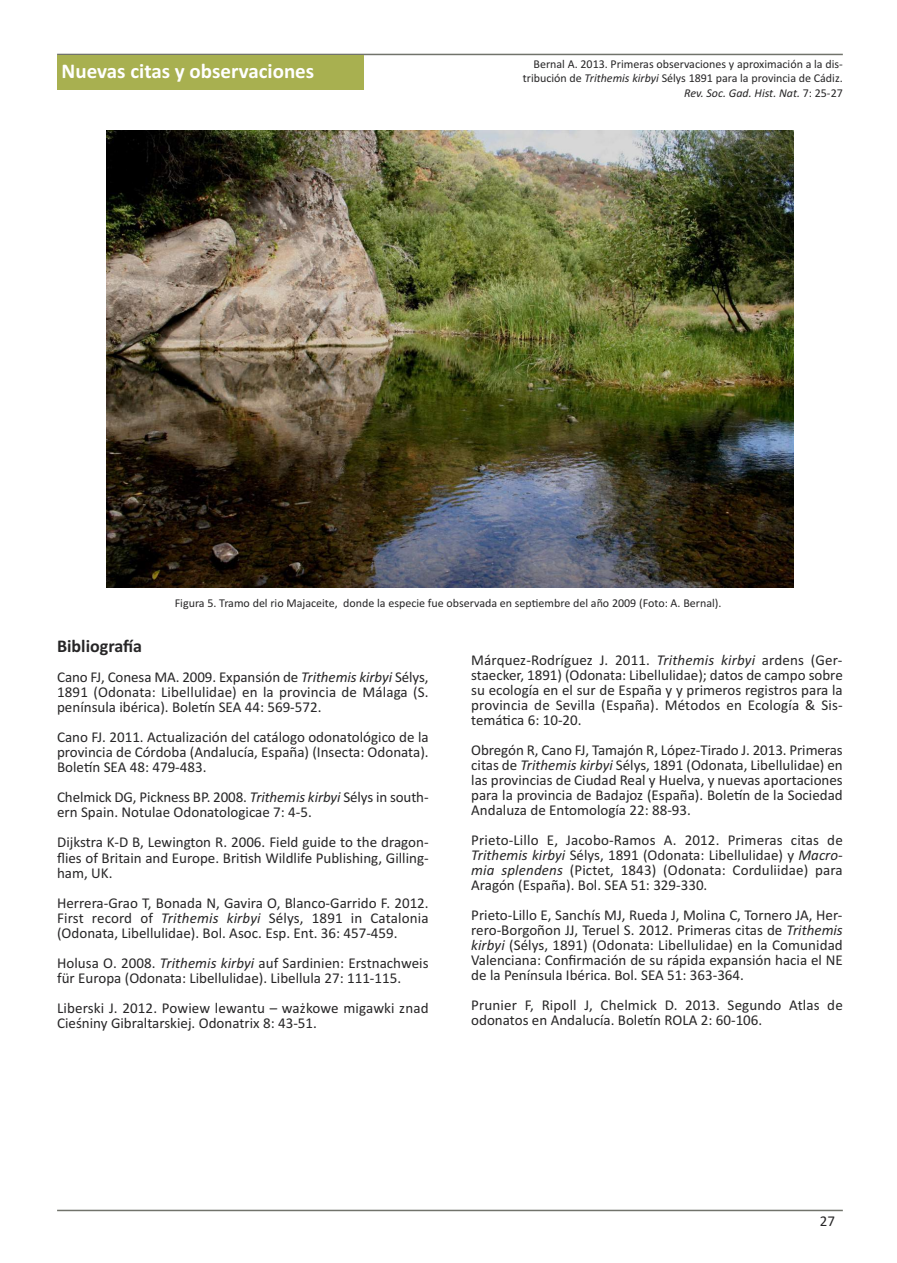
<style>
.page{position:relative;width:897px;height:1263px;background:#fff}
.page>*{position:absolute;margin:0;border:0;box-sizing:border-box;transform-origin:0 0}
.t1{font:700 21px "Calibri";color:#fff}
.t2{font:700 18px "Calibri";color:#272627}
.t3{font:15px/15px "Calibri";color:#272627;text-align:justify}
.t4{font:12px/14.4px "Calibri";color:#272627;text-align:right}
.s1{font-style:italic}
</style>
<div class="page">
<hr style="left:57px;top:54px;width:785px;height:1px;background:#71736b">
<div style="left:57px;top:56px;width:306px;height:34px;background:#a8b050"></div>
<hr style="left:57px;top:1209px;width:785px;height:2px;background:#71736b">
<img style="left:107px;top:130px;width:685px;height:458px">
<h1 class="t1" style="left:62px;top:59px;width:254px">Nuevas citas y observaciones</h1>
<p class="t4" style="left:522px;top:57px;width:321px">Bernal A. 2013. Primeras observaciones y aproximación a la dis&shy;tribución de <span class="s1">Trithemis kirbyi</span> Sélys 1891 para la provincia de Cádiz.<br><span class="s1">Rev. Soc. Gad. Hist. Nat.</span> 7: 25-27</p>
<p class="t4" style="left:175px;top:595px;width:548px">Figura 5. Tramo del rio Majaceite, donde la especie fue observada en septiembre del año 2009 (Foto: A. Bernal).</p>
<p class="t2" style="left:57px;top:635px;width:86px">Bibliografía</p>
<p class="t3" style="left:57px;top:669px;width:373px">Cano FJ, Conesa MA. 2009. Expansión de <span class="s1">Trithemis kirbyi</span> Sélys, 1891 (Odonata: Libellulidae) en la provincia de Málaga (S. península ibérica). Boletín SEA 44: 569-572.</p>
<p class="t3" style="left:57px;top:729px;width:373px">Cano FJ. 2011. Actualización del catálogo odonatológico de la provincia de Córdoba (Andalucía, España) (Insecta: Odonata).<br>Boletín SEA 48: 479-483.</p>
<p class="t3" style="left:57px;top:789px;width:373px">Chelmick DG, Pickness BP. 2008. <span class="s1">Trithemis kirbyi</span> Sélys in south&shy;ern Spain. Notulae Odonatologicae 7: 4-5.</p>
<p class="t3" style="left:57px;top:834px;width:373px">Dijkstra K-D B, Lewington R. 2006. Field guide to the dragon&shy;flies of Britain and Europe. British Wildlife Publishing, Gilling&shy;ham, UK.</p>
<p class="t3" style="left:57px;top:894px;width:373px">Herrera-Grao T, Bonada N, Gavira O, Blanco-Garrido F. 2012.<br>First record of <span class="s1">Trithemis kirbyi</span> Sélys, 1891 in Catalonia (Odonata, Libellulidae). Bol. Asoc. Esp. Ent. 36: 457-459.</p>
<p class="t3" style="left:57px;top:954px;width:373px">Holusa O. 2008. <span class="s1">Trithemis kirbyi</span> auf Sardinien: Erstnachweis für Europa (Odonata: Libellulidae). Libellula 27: 111-115.</p>
<p class="t3" style="left:57px;top:999px;width:373px">Liberski J. 2012. Powiew lewantu – ważkowe migawki znad<br>Cieśniny Gibraltarskiej. Odonatrix 8: 43-51.</p>
<p class="t3" style="left:471px;top:652px;width:373px">Márquez-Rodríguez J. 2011. <span class="s1">Trithemis kirbyi</span> ardens (Ger&shy;staecker, 1891) (Odonata: Libellulidae); datos de campo sobre su ecología en el sur de España y y primeros registros para la provincia de Sevilla (España). Métodos en Ecología &amp; Sis&shy;temática 6: 10-20.</p>
<p class="t3" style="left:471px;top:742px;width:373px">Obregón R, Cano FJ, Tamajón R, López-Tirado J. 2013. Primeras citas de <span class="s1">Trithemis kirbyi</span> Sélys, 1891 (Odonata, Libellulidae) en las provincias de Ciudad Real y Huelva, y nuevas aportaciones para la provincia de Badajoz (España). Boletín de la Sociedad Andaluza de Entomología 22: 88-93.</p>
<p class="t3" style="left:471px;top:832px;width:373px">Prieto-Lillo E, Jacobo-Ramos A. 2012. Primeras citas de <span class="s1">Trithemis kirbyi</span> Sélys, 1891 (Odonata: Libellulidae) y <span class="s1">Macro&shy;mia splendens</span> (Pictet, 1843) (Odonata: Corduliidae) para Aragón (España). Bol. SEA 51: 329-330.</p>
<p class="t3" style="left:471px;top:907px;width:373px">Prieto-Lillo E, Sanchís MJ, Rueda J, Molina C, Tornero JA, Her&shy;rero-Borgoñon JJ, Teruel S. 2012. Primeras citas de <span class="s1">Trithemis kirbyi</span> (Sélys, 1891) (Odonata: Libellulidae) en la Comunidad Valenciana: Confirmación de su rápida expansión hacia el NE de la Península Ibérica. Bol. SEA 51: 363-364.</p>
<p class="t3" style="left:471px;top:997px;width:373px">Prunier F, Ripoll J, Chelmick D. 2013. Segundo Atlas de odonatos en Andalucía. Boletín ROLA 2: 60-106.</p>
<p class="t3" style="left:819px;top:1212px;width:17px">27</p>
</div>
